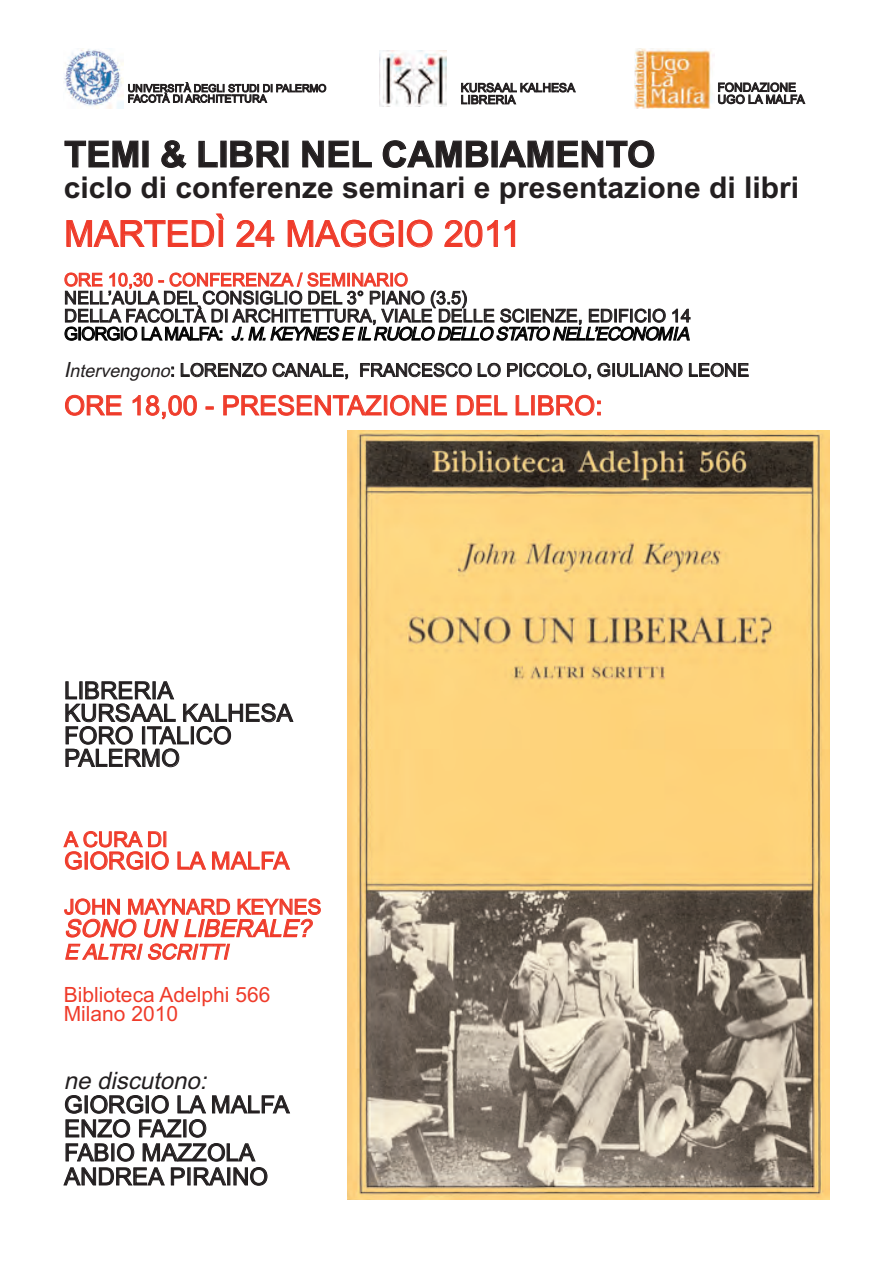
<style>
.page{position:relative;width:893px;height:1263px;background:#fff}
.page>*{position:absolute;margin:0;border:0;box-sizing:border-box;transform-origin:0 0}
.t1{font:700 36px "Arial";color:#231f20}
.t2{font:36px "Arial";color:#ef3b2a}
.t3{font:700 30px "Arial";color:#231f20}
.t4{font:27px "Arial";color:#ef3b2a}
.t5{font:24px/24px "Arial";letter-spacing:.005em;color:#231f20}
.t6{font:italic 24px "Arial";color:#ef3b2a}
.t7{font:24px "Arial";letter-spacing:.005em;color:#ef3b2a}
.t8{font:italic 24px "Arial";color:#231f20}
.t9{font:21px/19.5px "Arial";color:#ef3b2a}
.t10{font:italic 21px "Arial";color:#ef3b2a}
.t11{font:18px/18px "Arial";color:#231f20}
.t12{font:18px "Arial";color:#ef3b2a}
.t13{font:12px/12px "Arial";letter-spacing:-.005em;color:#231f20}
.t14{font:10.5px/10.5px "Arial";letter-spacing:-.01em;color:#231f20}
.s1{color:#000}
.s2{font-style:italic;color:#000}
.s3{font-style:italic;font-size:21px}
.s4{font-style:italic}
</style>
<div class="page">
<img style="left:347px;top:430px;width:482px;height:769px">
<img style="left:64px;top:49px;width:59px;height:59px">
<img style="left:379px;top:51px;width:68px;height:55px">
<img style="left:634px;top:49px;width:80px;height:59px">
<p class="t14" style="left:128px;top:83px;width:200px">UNIVERSITÀ DEGLI STUDI DI PALERMO<br>FACOTÀ DI ARCHITETTURA</p>
<p class="t13" style="left:461px;top:82px;width:116px">KURSAAL KALHESA<br>LIBRERIA</p>
<p class="t13" style="left:718px;top:81px;width:89px">FONDAZIONE<br>UGO LA MALFA</p>
<h1 class="t1" style="left:64px;top:133px;width:592px">TEMI &amp; LIBRI NEL CAMBIAMENTO</h1>
<h2 class="t3" style="left:64px;top:170px;width:737px">ciclo di conferenze seminari e presentazione di libri</h2>
<h1 class="t2" style="left:64px;top:213px;width:458px">MARTEDÌ 24 MAGGIO 2011</h1>
<p class="t12" style="left:64px;top:269px;width:346px">ORE 10,30 - CONFERENZA / SEMINARIO</p>
<p class="t11" style="left:64px;top:289px;width:632px">NELL’AULA DEL CONSIGLIO DEL 3° PIANO (3.5)<br>DELLA FACOLTÀ DI ARCHITETTURA, VIALE DELLE SCIENZE, EDIFICIO 14<br><span class="s1">G I O R G I O LA M A L FA :</span> <span class="s2">J. M. KEYNES E IL RUOLO DELLO STATO NELL’ECONOMIA</span></p>
<p class="t11" style="left:64px;top:361px;width:687px"><span class="s3">I</span><span class="s4">ntervengono</span>: LORENZO CANALE, FRANCESCO LO PICCOLO, GIULIANO LEONE</p>
<h3 class="t4" style="left:64px;top:390px;width:540px">ORE 18,00 - PRESENTAZIONE DEL LIBRO:</h3>
<h3 class="t5" style="left:64px;top:679px;width:230px;line-height:22.5px">LIBRERIA<br>KURSAAL KALHESA<br>FORO ITALICO<br>PALERMO</h3>
<p class="t9" style="left:64px;top:830px;width:105px">A CURA DI</p>
<h3 class="t7" style="left:64px;top:847px;width:227px">GIORGIO LA MALFA</h3>
<p class="t9" style="left:64px;top:897px;width:259px">JOHN MAYNARD KEYNES</p>
<h3 class="t6" style="left:64px;top:914px;width:255px">SONO UN LIBERALE?</h3>
<p class="t10" style="left:64px;top:940px;width:172px">E ALTRI SCRITTI</p>
<p class="t9" style="left:64px;top:985px;width:208px">Biblioteca Adelphi 566<br>Milano 2010</p>
<h3 class="t8" style="left:64px;top:1067px;width:151px">ne discutono:</h3>
<h3 class="t5" style="left:64px;top:1093px;width:227px">GIORGIO LA MALFA<br>ENZO FAZIO<br>FABIO MAZZOLA<br>ANDREA PIRAINO</h3>
</div>
